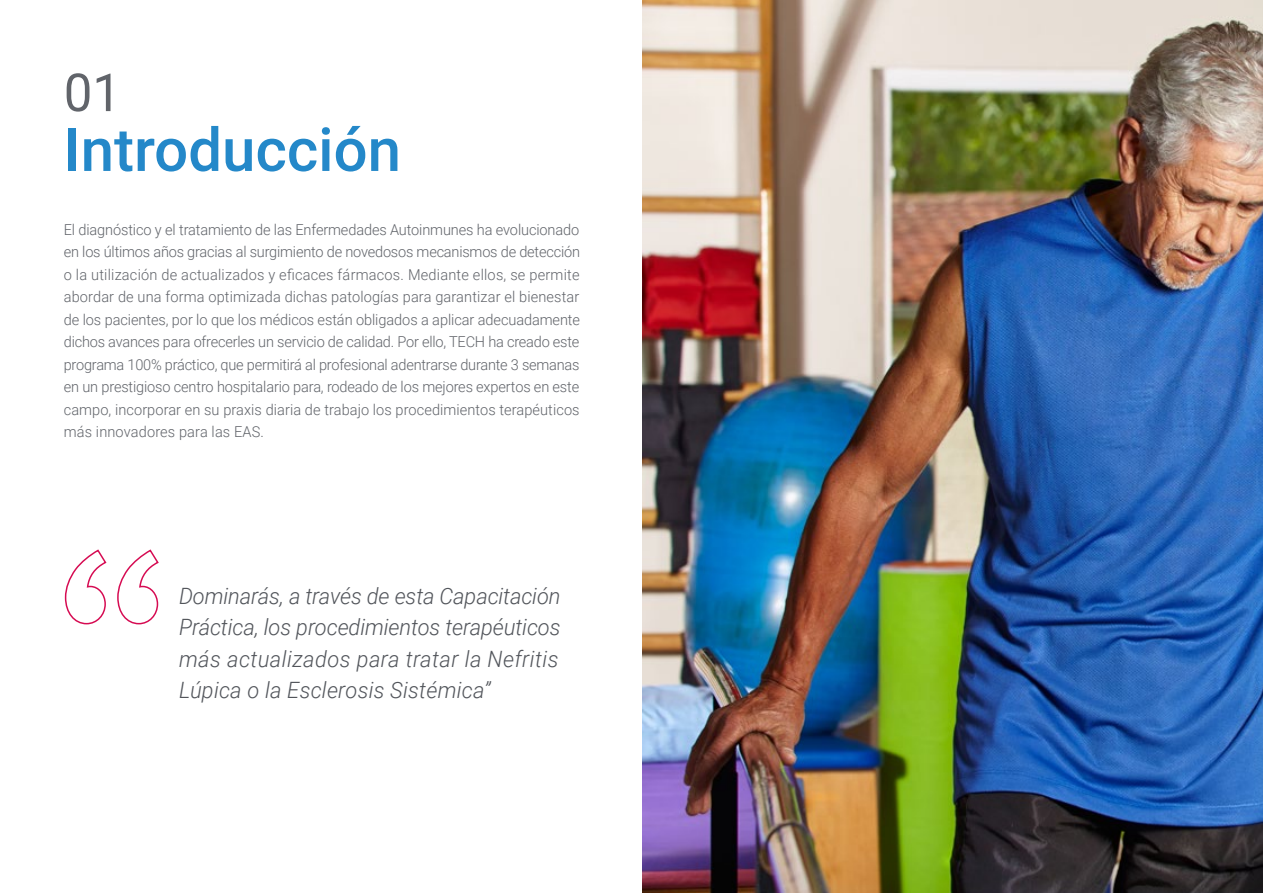
<style>
.page{position:relative;width:1263px;height:893px;background:#fff}
.page>*{position:absolute;margin:0;border:0;box-sizing:border-box;transform-origin:0 0}
.t1{font:500 60px "Roboto";color:#2488c9}
.t2{font:52.5px "Roboto";color:#61646a}
.t3{font:italic 300 22.5px/31.5px "Roboto";letter-spacing:.01em;color:#52555b;text-align:justify}
.t4{font:300 15px/22.5px "Roboto";letter-spacing:.005em;color:#61646a;text-align:justify}
</style>
<div class="page">
<svg style="left:64px;top:549px;width:95px;height:76px"></svg>
<img style="left:642px;top:0;width:621px;height:893px">
<h2 class="t2" style="left:64px;top:56px;width:59px">01</h2>
<h1 class="t1" style="left:64px;top:108px;width:339px">Introducción</h1>
<p class="t4" style="left:64px;top:217px;width:518px">El diagnóstico y el tratamiento de las Enfermedades Autoinmunes ha evolucionado en los últimos años gracias al surgimiento de novedosos mecanismos de detección o la utilización de actualizados y eficaces fármacos. Mediante ellos, se permite abordar de una forma optimizada dichas patologías para garantizar el bienestar de los pacientes, por lo que los médicos están obligados a aplicar adecuadamente dichos avances para ofrecerles un servicio de calidad. Por ello, TECH ha creado este programa 100% práctico, que permitirá al profesional adentrarse durante 3 semanas en un prestigioso centro hospitalario para, rodeado de los mejores expertos en este campo, incorporar en su praxis diaria de trabajo los procedimientos terapéuticos más innovadores para las EAS.</p>
<h3 class="t3" style="left:179px;top:579px;width:383px">Dominarás, a través de esta Capacitación Práctica, los procedimientos terapéuticos más actualizados para tratar la Nefritis Lúpica o la Esclerosis Sistémica”</h3>
</div>
